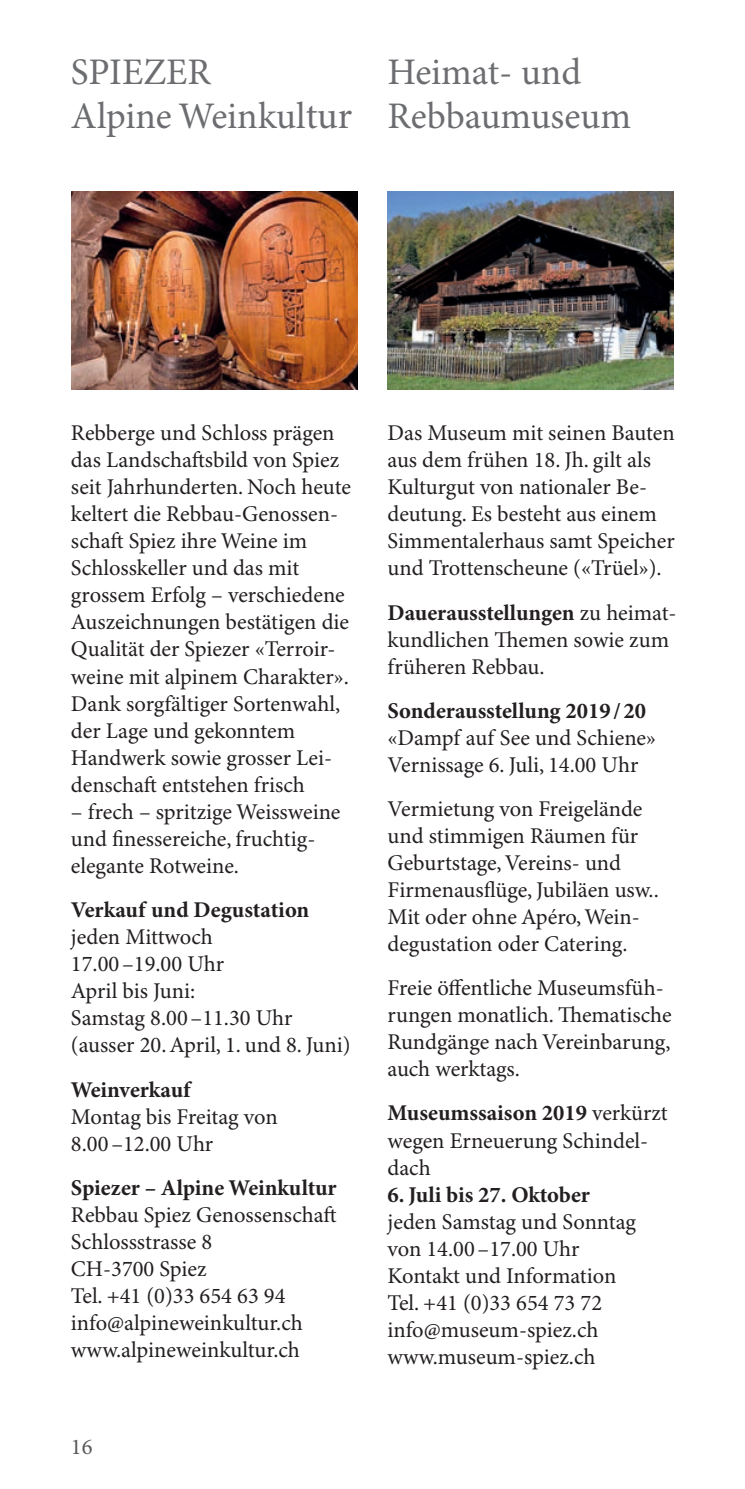
<style>
.page{position:relative;width:745px;height:1489px;background:#fff}
.page>*{position:absolute;margin:0;border:0;box-sizing:border-box;transform-origin:0 0}
.t1{font:37.5px/43.8px "Minion Pro";color:#6c6d70}
.t2{font:22.5px/27px "Minion Pro";color:#231f20}
.t3{font:700 22.5px "Minion Pro";color:#231f20}
.t4{font:22.5px "Minion Pro";color:#57585a}
.s1{font-size:38.75px}
.s2{font-weight:700}
</style>
<div class="page">
<img style="left:72px;top:191px;width:285px;height:199px">
<img style="left:387px;top:191px;width:285px;height:199px">
<h1 class="t1" style="left:71px;top:52px;width:282px">SPIEZER<br>Alpine Weinkul<span class="s1">tur</span></h1>
<h1 class="t1" style="left:387px;top:52px;width:245px">Heimat- und<br>Rebbaumuseum</h1>
<p class="t2" style="left:71px;top:420px;width:281px">Rebberge und Schloss prägen das Landschaftsbild von Spiez seit Jahrhunderten. Noch heute keltert die Rebbau-Genossen&shy;schaft Spiez ihre Weine im<br>Schlosskeller und das mit grossem Erfolg – verschiedene<br>Auszeichnungen bestätigen die<br>Qualität der Spiezer «Terroir&shy;weine mit alpinem Charakter».<br>Dank sorgfältiger Sortenwahl, der Lage und gekonntem<br>Handwerk sowie grosser Lei-- denschaft entstehen frisch</p>
<p class="t2" style="left:71px;top:798px;width:271px">– frech – spritzige Weissweine und finessereiche, fruchtig&shy;elegante Rotweine.</p>
<p class="t3" style="left:71px;top:896px;width:240px">Verkauf und Degustation</p>
<p class="t2" style="left:71px;top:924px;width:281px">jeden Mittwoch<br>17.00–19.00 Uhr<br>April bis Juni:<br>Samstag 8.00–11.30 Uhr (ausser 20. April, 1. und 8. Juni)</p>
<p class="t3" style="left:71px;top:1076px;width:121px">Weinverkauf</p>
<p class="t2" style="left:71px;top:1103px;width:208px">Montag bis Freitag von<br>8.00–12.00 Uhr</p>
<p class="t3" style="left:71px;top:1174px;width:267px">Spiezer – Alpine Weinkultur</p>
<p class="t2" style="left:71px;top:1202px;width:267px">Rebbau Spiez Genossenschaft<br>Schlossstrasse 8<br>CH-3700 Spiez<br>Tel. +41 (0)33 654 63 94 info@alpineweinkultur.ch www.alpineweinkultur.ch</p>
<p class="t4" style="left:71px;top:1433px;width:23px">16</p>
<p class="t2" style="left:387px;top:420px;width:288px">Das Museum mit seinen Bauten aus dem frühen 18. Jh. gilt als<br>Kulturgut von nationaler Be&shy;deutung. Es besteht aus einem<br>Simmentalerhaus samt Speicher und Trottenscheune («Trüel»).</p>
<p class="t2" style="left:387px;top:600px;width:290px"><span class="s2">Dauerausstellungen</span> zu heimat&shy;kundlichen Themen sowie zum früheren Rebbau.</p>
<p class="t3" style="left:387px;top:697px;width:260px">Sonderausstellung 2019/ 20</p>
<p class="t2" style="left:387px;top:725px;width:270px">«Dampf auf See und Schiene»<br>Vernissage 6. Juli, 14.00 Uhr</p>
<p class="t2" style="left:387px;top:796px;width:273px">Vermietung von Freigelände und stimmigen Räumen für<br>Geburtstage, Vereins- und<br>Firmenausflüge, Jubiläen usw..<br>Mit oder ohne Apéro, Wein&shy;degustation oder Catering.</p>
<p class="t2" style="left:387px;top:975px;width:285px">Freie öffentliche Museumsfüh&shy;rungen monatlich. Thematische<br>Rundgänge nach Vereinbarung, auch werktags.</p>
<p class="t2" style="left:387px;top:1100px;width:281px"><span class="s2">Museumssaison 2019</span> verkürzt wegen Erneuerung Schindel&shy;dach</p>
<p class="t3" style="left:387px;top:1180px;width:204px">6. Juli bis 27. Oktober</p>
<p class="t2" style="left:387px;top:1208px;width:250px">jeden Samstag und Sonntag von 14.00–17.00 Uhr<br>Kontakt und Information<br>Tel. +41 (0)33 654 73 72 info@museum-spiez.ch www.museum-spiez.ch</p>
</div>
